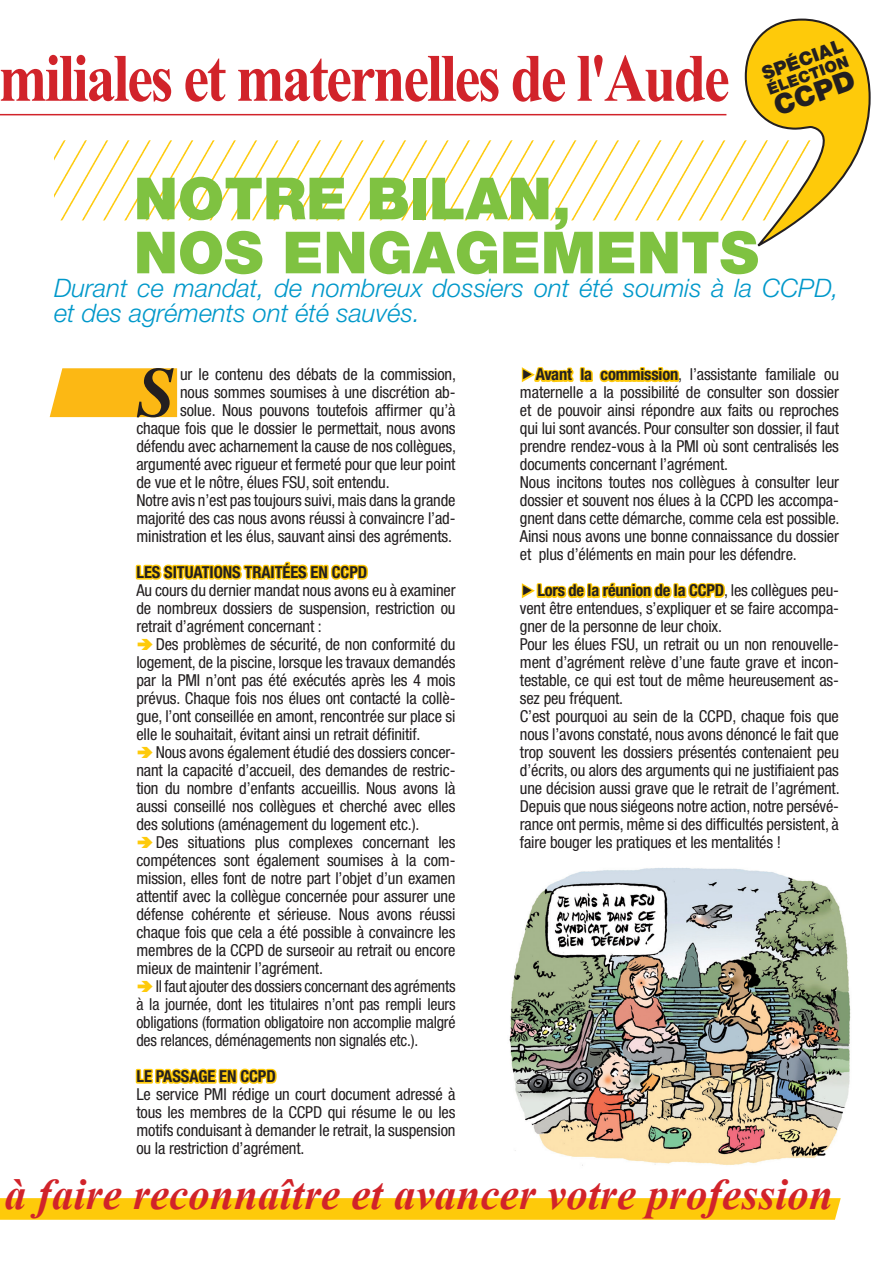
<style>
.page{position:relative;width:893px;height:1263px;background:#fff}
.page>*{position:absolute;margin:0;border:0;box-sizing:border-box;transform-origin:0 0}
.t1{font:italic 700 70.35px "Times";color:#231f20}
.t2{font:700 67.65px "Times New Roman";letter-spacing:-.04em;color:#d1232a;scale:.86 1}
.t3{font:900 58.2px/54px "Helvetica Neue LT Std";color:#7fc241}
.t4{font:italic 700 43.5px "Times New Roman";letter-spacing:.01em;color:#d1232a}
.t5{font:900 27.9px "Helvetica Neue LT Std";color:#231f20}
.t6{font:italic 300 25.5px/25.5px "Helvetica Neue LT Std";color:#0098ca}
.t7{font:900 18.6px "Helvetica Neue LT Std";color:#231f20}
.t8{font:condensed 16.5px/18px "Helvetica Neue LT Std";letter-spacing:-.01em;color:#231f20;text-align:justify}
.t9{font:700 condensed 16.5px "Helvetica Neue LT Std";letter-spacing:-.005em;color:#231f20}
.t10{font:900 15.75px "Helvetica Neue LT Std";color:#231f20}
.s1{font-weight:700}
</style>
<div class="page">
<img style="left:54px;top:140px;width:690px;height:80px">
<svg style="left:0;top:1198px;width:841px;height:22px;background:#fecb0f"></svg>
<svg style="left:50px;top:368px;width:127px;height:49px;background:#fcbb20"></svg>
<svg style="left:744px;top:18px;width:127px;height:229px"></svg>
<hr style="left:0;top:114px;width:726px;height:1px;background:#d1232a">
<svg style="left:135px;top:561px;width:233px;height:19px"></svg>
<svg style="left:135px;top:1068px;width:142px;height:16px;background:#fed338"></svg>
<div style="left:580px;top:367px;width:5px;height:15px;border:3px solid #feca0a"></div>
<svg style="left:582px;top:367px;width:98px;height:16px"></svg>
<img style="left:509px;top:868px;width:342px;height:298px">
<svg style="left:521px;top:367px;width:53px;height:16px"></svg>
<svg style="left:521px;top:582px;width:205px;height:17px"></svg>
<h2 class="t2" style="left:-1px;top:31px;width:852px">miliales et maternelles de l'Aude</h2>
<p class="t7" style="left:759px;top:64px;width:86px;rotate:-20deg">SPÉCIAL</p>
<p class="t10" style="left:765px;top:81px;width:87px;rotate:-20deg">ÉLECTION</p>
<h3 class="t5" style="left:769px;top:91px;width:86px;rotate:-20deg">CCPD</h3>
<h3 class="t3" style="left:134px;top:171px;width:626px">NOTRE BILAN,<br>NOS ENGAGEMENTS</h3>
<h3 class="t6" style="left:54px;top:274px;width:786px">Durant ce mandat, de nombreux dossiers ont été soumis à la CCPD, et des agréments ont été sauvés.</h3>
<h1 class="t1" style="left:136px;top:326px;width:41px">S</h1>
<p class="t8" style="left:180px;top:365px;width:277px">ur le contenu des débats de la commission,</p>
<p class="t8" style="left:180px;top:383px;width:277px">nous sommes soumises à une discrétion ab-</p>
<p class="t8" style="left:180px;top:401px;width:277px">solue. Nous pouvons toutefois affirmer qu’à</p>
<p class="t8" style="left:136px;top:419px;width:321px">chaque fois que le dossier le permettait, nous avons</p>
<p class="t8" style="left:136px;top:437px;width:321px">défendu avec acharnement la cause de nos collègues,</p>
<p class="t8" style="left:136px;top:455px;width:320px">argumenté avec rigueur et fermeté pour que leur point</p>
<p class="t8" style="left:136px;top:473px;width:255px">de vue et le nôtre, élues FSU, soit entendu.</p>
<p class="t8" style="left:136px;top:491px;width:321px">Notre avis n’est pas toujours suivi, mais dans la grande</p>
<p class="t8" style="left:136px;top:509px;width:321px">majorité des cas nous avons réussi à convaincre l’ad-</p>
<p class="t8" style="left:136px;top:527px;width:317px">ministration et les élus, sauvant ainsi des agréments.</p>
<p class="t9" style="left:136px;top:562px;width:232px">Les situations traitées en CCPD</p>
<p class="t8" style="left:136px;top:581px;width:321px">Au cours du dernier mandat nous avons eu à examiner de nombreux dossiers de suspension, restriction ou retrait d’agrément concernant :</p>
<p class="t8" style="left:136px;top:635px;width:321px;text-indent:19px">Des problèmes de sécurité, de non conformité du logement, de la piscine, lorsque les travaux demandés par la PMI n’ont pas été exécutés après les 4 mois prévus. Chaque fois nos élues ont contacté la collè&shy;gue, l’ont conseillée en amont, rencontrée sur place si elle le souhaitait, évitant ainsi un retrait définitif.</p>
<p class="t8" style="left:136px;top:743px;width:321px;text-indent:19px">Nous avons également étudié des dossiers concer&shy;nant la capacité d’accueil, des demandes de restric&shy;tion du nombre d’enfants accueillis. Nous avons là aussi conseillé nos collègues et cherché avec elles des solutions (aménagement du logement etc.).</p>
<p class="t8" style="left:136px;top:833px;width:321px;text-indent:19px">Des situations plus complexes concernant les compétences sont également soumises à la com&shy;mission, elles font de notre part l’objet d’un examen attentif avec la collègue concernée pour assurer une défense cohérente et sérieuse. Nous avons réussi chaque fois que cela a été possible à convaincre les membres de la CCPD de surseoir au retrait ou encore mieux de maintenir l’agrément.</p>
<p class="t8" style="left:136px;top:977px;width:321px;text-indent:19px">Il faut ajouter des dossiers concernant des agréments à la journée, dont les titulaires n’ont pas rempli leurs obligations (formation obligatoire non accomplie malgré des relances, déménagements non signalés etc.).</p>
<p class="t9" style="left:136px;top:1066px;width:141px">Le passage en CCPD</p>
<p class="t8" style="left:136px;top:1085px;width:321px">Le service PMI rédige un court document adressé à tous les membres de la CCPD qui résume le ou les motifs conduisant à demander le retrait, la suspension ou la restriction d’agrément.</p>
<p class="t8" style="left:520px;top:365px;width:321px;text-align:left;text-indent:16px"><span class="s1">Avant la commission</span>, l’assistante familiale ou maternelle a la possibilité de consulter son dossier et de pouvoir ainsi répondre aux faits ou reproches qui lui sont avancés. Pour consulter son dossier, il faut prendre rendez-vous à la PMI où sont centralisés les documents concernant l’agrément.<br>Nous incitons toutes nos collègues à consulter leur dossier et souvent nos élues à la CCPD les accompa&shy;gnent dans cette démarche, comme cela est possible.<br>Ainsi nous avons une bonne connaissance du dossier et plus d’éléments en main pour les défendre.</p>
<p class="t8" style="left:520px;top:581px;width:321px;text-align:left;text-indent:17px"><span class="s1">Lors de la réunion de la CCPD</span>, les collègues peu&shy;vent être entendues, s’expliquer et se faire accompa&shy;gner de la personne de leur choix.<br>Pour les élues FSU, un retrait ou un non renouvelle&shy;ment d’agrément relève d’une faute grave et incon&shy;testable, ce qui est tout de même heureusement as&shy;sez peu fréquent.<br>C’est pourquoi au sein de la CCPD, chaque fois que nous l’avons constaté, nous avons dénoncé le fait que trop souvent les dossiers présentés contenaient peu d’écrits, ou alors des arguments qui ne justifiaient pas une décision aussi grave que le retrait de l’agrément.<br>Depuis que nous siégeons notre action, notre persévé&shy;rance ont permis, même si des difficultés persistent, à faire bouger les pratiques et les mentalités !</p>
<h3 class="t4" style="left:5px;top:1164px;width:829px">à faire reconnaître et avancer votre profession</h3>
</div>
